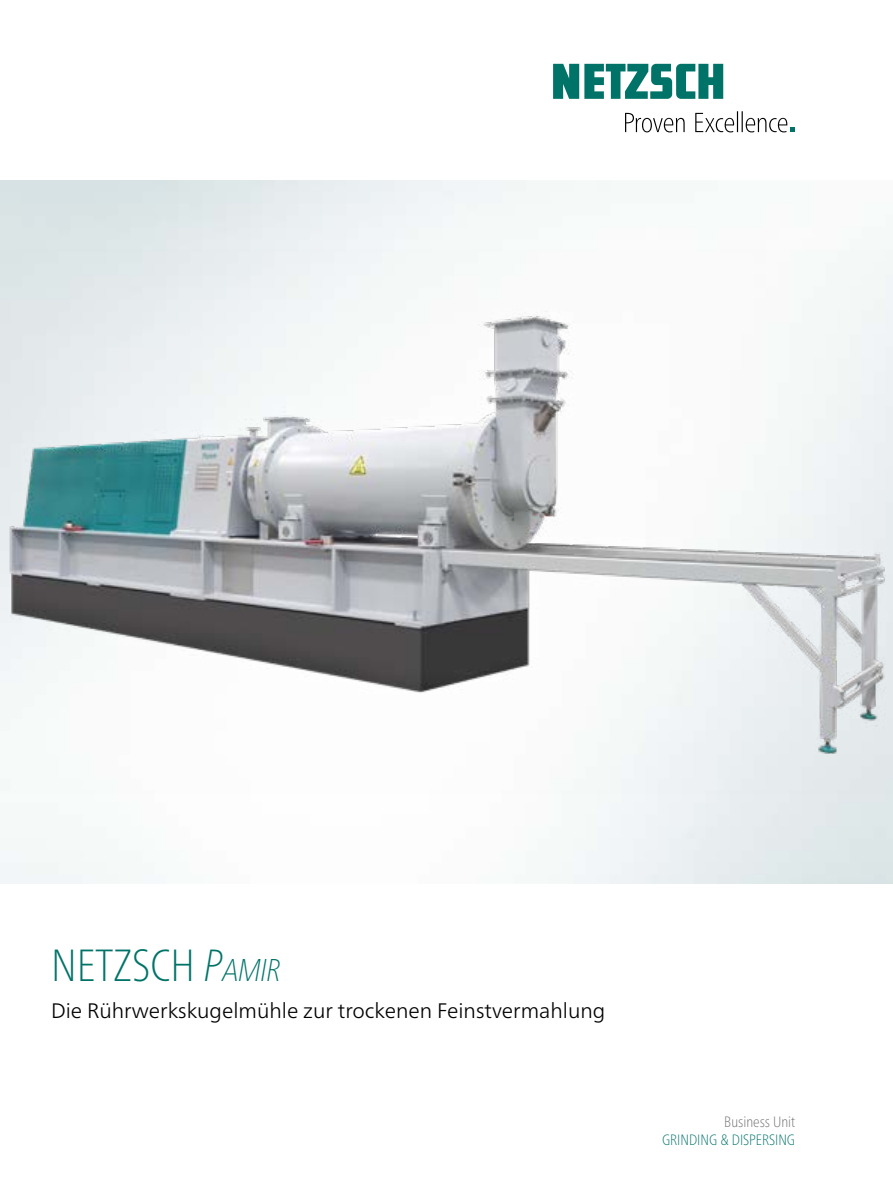
<style>
.page{position:relative;width:893px;height:1191px;background:#fff}
.page>*{position:absolute;margin:0;border:0;box-sizing:border-box;transform-origin:0 0}
.t1{font:100 condensed 45px "Frutiger Neue LTW1 G";color:#007369}
.t2{font:300 21px "Frutiger Neue LTW1 G";color:#000}
.t3{font:100 condensed 15px "Frutiger Neue LTW1 G";color:#007369}
.t4{font:100 condensed 15px "Frutiger Neue LTW1 G";color:#706f6f}
.s1{font-style:italic}
.s2{font-style:italic;font-size:31.5px}
</style>
<div class="page">
<svg style="left:553px;top:64px;width:170px;height:35px"></svg>
<svg style="left:625px;top:111px;width:170px;height:21px"></svg>
<img style="left:0;top:249px;width:893px;height:545px">
<h1 class="t1" style="left:51px;top:932px;width:231px">NETZSCH <span class="s1">P</span><span class="s2">AMIR</span></h1>
<p class="t2" style="left:51px;top:998px;width:556px">Die Rührwerkskugelmühle zur trockenen Feinstvermahlung</p>
<p class="t4" style="left:724px;top:1111px;width:72px">Business Unit</p>
<p class="t3" style="left:662px;top:1129px;width:135px">GRINDING &amp; DISPERSING</p>
</div>
